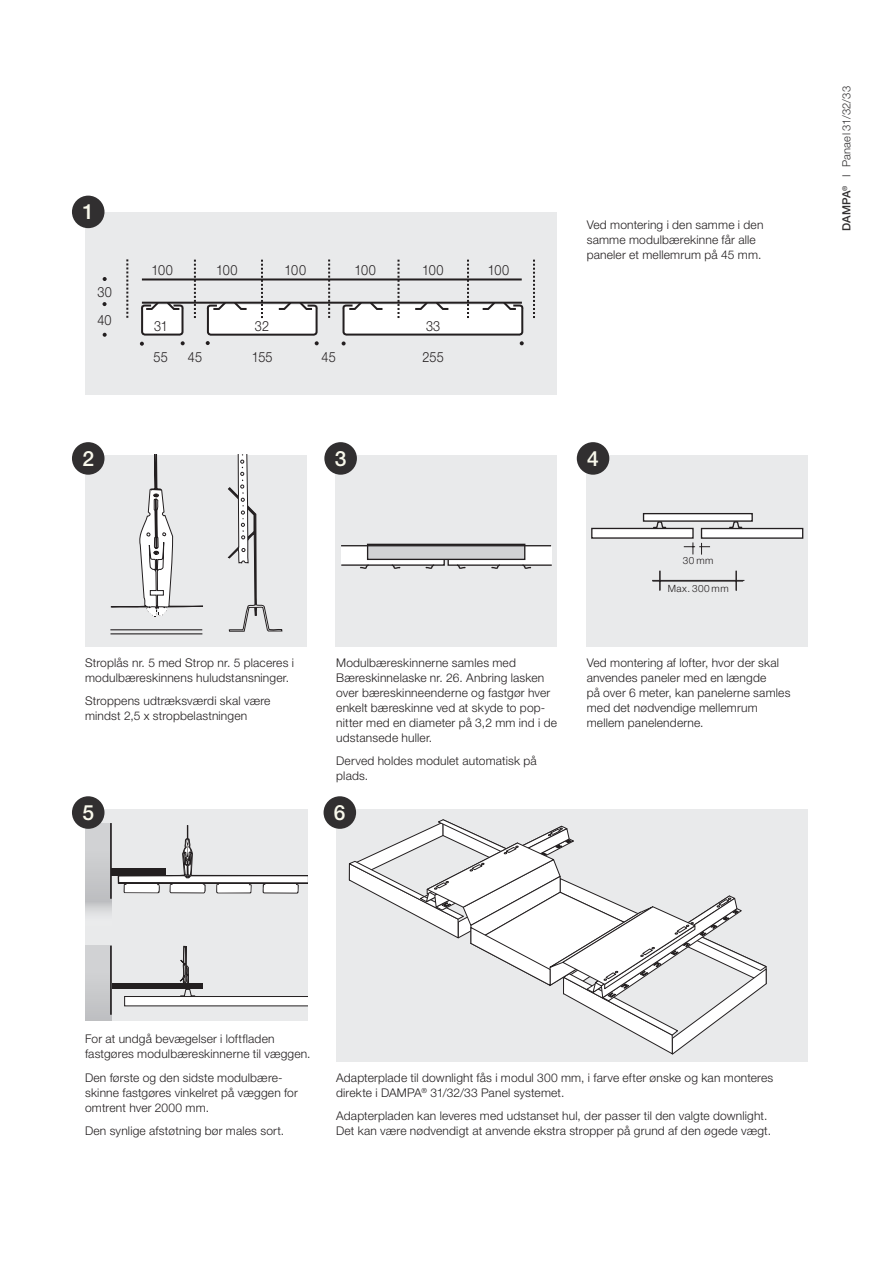
<style>
.page{position:relative;width:893px;height:1263px;background:#fff}
.page>*{position:absolute;margin:0;border:0;box-sizing:border-box;transform-origin:0 0}
.t1{font:500 21px "Helvetica Neue LT Std";color:#f9f9ec}
.t2{font:300 14.1px "Helvetica Neue LT Std";letter-spacing:.015em;color:#231f20;scale:.9 1}
.Broedtekst{font:300 12px/15px "Helvetica Neue LT Std";letter-spacing:.015em;color:#231f20}
.t3{font:300 11.25px "Helvetica Neue LT Std";letter-spacing:.015em;color:#312f30}
.t4{font:300 9.9px "Helvetica Neue LT Std";letter-spacing:.045em;color:#231f20}
.s1{font-weight:500}
</style>
<div class="page">
<div style="left:336px;top:455px;width:221px;height:191px;background:#e9eaeb"></div>
<div style="left:448px;top:545px;width:104px;height:20px;background:#fff"></div>
<div style="left:341px;top:545px;width:102px;height:20px;background:#fff"></div>
<div style="left:368px;top:544px;width:157px;height:15px;background:#d1d2d4"></div>
<div style="left:367px;top:544px;width:158px;height:16px;border:1px solid #231f20"></div>
<hr style="left:341px;top:545px;width:210px;height:1px;background:#231f20">
<svg style="left:341px;top:558px;width:211px;height:11px"></svg>
<div style="left:587px;top:455px;width:221px;height:191px;background:#e9eaeb"></div>
<div style="left:701px;top:528px;width:102px;height:10px;background:#fff"></div>
<div style="left:701px;top:528px;width:102px;height:11px;border:1px solid #231f20"></div>
<div style="left:592px;top:528px;width:101px;height:10px;background:#fff"></div>
<div style="left:591px;top:528px;width:103px;height:11px;border:1px solid #231f20"></div>
<div style="left:643px;top:514px;width:109px;height:7px;background:#fff"></div>
<div style="left:643px;top:513px;width:110px;height:9px;border:1px solid #231f20"></div>
<hr style="left:652px;top:581px;width:91px;height:1px;background:#231f20">
<svg style="left:684px;top:542px;width:26px;height:13px"></svg>
<svg style="left:652px;top:521px;width:91px;height:8px"></svg>
<hr style="left:652px;top:580px;width:92px;height:1px;background:#231f20">
<svg style="left:736px;top:571px;width:1px;height:20px"></svg>
<svg style="left:659px;top:571px;width:2px;height:20px"></svg>
<div style="left:85px;top:455px;width:221px;height:191px;background:#e9eaeb"></div>
<svg style="left:111px;top:455px;width:92px;height:162px"></svg>
<hr style="left:110px;top:629px;width:92px;height:1px;background:#231f20">
<hr style="left:111px;top:633px;width:91px;height:1px;background:#231f20">
<svg style="left:227px;top:455px;width:56px;height:177px"></svg>
<div style="left:85px;top:212px;width:472px;height:183px;background:#e9eaeb"></div>
<svg style="left:328px;top:259px;width:2px;height:59px"></svg>
<hr style="left:142px;top:278px;width:380px;height:2px;background:#231f20">
<hr style="left:142px;top:302px;width:380px;height:2px;background:#231f20">
<svg style="left:194px;top:259px;width:2px;height:59px"></svg>
<svg style="left:206px;top:259px;width:114px;height:86px"></svg>
<svg style="left:533px;top:259px;width:2px;height:59px"></svg>
<svg style="left:126px;top:259px;width:2px;height:59px"></svg>
<svg style="left:341px;top:259px;width:183px;height:86px"></svg>
<svg style="left:140px;top:301px;width:45px;height:45px"></svg>
<svg style="left:103px;top:277px;width:4px;height:4px"></svg>
<svg style="left:103px;top:302px;width:4px;height:4px"></svg>
<svg style="left:103px;top:333px;width:4px;height:4px"></svg>
<div style="left:336px;top:809px;width:472px;height:252px;background:#e9eaeb"></div>
<svg style="left:348px;top:819px;width:419px;height:236px"></svg>
<div style="left:85px;top:809px;width:222px;height:211px;background:#e9eaeb"></div>
<div style="left:85px;top:945px;width:26px;height:75px;background:linear-gradient(to right,#cbccce,#cbccce)"></div>
<svg style="left:85px;top:823px;width:26px;height:90px;background:#cacbcd"></svg>
<svg style="left:118px;top:825px;width:189px;height:68px"></svg>
<div style="left:112px;top:983px;width:90px;height:6px;background:#231f20"></div>
<hr style="left:110px;top:945px;width:2px;height:70px;background:#231f20">
<hr style="left:110px;top:823px;width:2px;height:76px;background:#231f20">
<div style="left:111px;top:869px;width:55px;height:7px;background:#231f20"></div>
<svg style="left:124px;top:946px;width:183px;height:60px"></svg>
<div style="left:72px;top:196px;width:32px;height:32px;background:#312f30;border-radius:50%"></div>
<div style="left:72px;top:796px;width:32px;height:33px;background:#312f30;border-radius:50%"></div>
<div style="left:72px;top:442px;width:32px;height:33px;background:#312f30;border-radius:50%"></div>
<div style="left:324px;top:796px;width:32px;height:33px;background:#312f30;border-radius:50%"></div>
<div style="left:324px;top:442px;width:33px;height:33px;background:#312f30;border-radius:50%"></div>
<div style="left:577px;top:442px;width:32px;height:33px;background:#312f30;border-radius:50%"></div>
<p class="t1" style="left:82px;top:199px;width:13px">1</p>
<p class="t2" style="left:97px;top:283px;width:17px">30</p>
<p class="t2" style="left:97px;top:311px;width:17px">40</p>
<p class="t1" style="left:82px;top:446px;width:13px">2</p>
<p class="t2" style="left:152px;top:261px;width:25px">100</p>
<p class="t2" style="left:216px;top:261px;width:25px">100</p>
<p class="t2" style="left:285px;top:261px;width:25px">100</p>
<p class="t2" style="left:354px;top:261px;width:25px">100</p>
<p class="t2" style="left:422px;top:261px;width:25px">100</p>
<p class="t2" style="left:488px;top:261px;width:25px">100</p>
<p class="t2" style="left:154px;top:317px;width:17px">31</p>
<p class="t2" style="left:255px;top:317px;width:17px">32</p>
<p class="t2" style="left:426px;top:317px;width:17px">33</p>
<p class="t2" style="left:154px;top:349px;width:17px">55</p>
<p class="t2" style="left:188px;top:349px;width:17px">45</p>
<p class="t2" style="left:252px;top:349px;width:25px">155</p>
<p class="t2" style="left:322px;top:349px;width:17px">45</p>
<p class="t2" style="left:423px;top:349px;width:25px">255</p>
<p class="Broedtekst" style="left:587px;top:217px;width:178px">Ved montering i den samme i den samme modulbærekinne får alle paneler et mellemrum på 45 mm.</p>
<p class="t1" style="left:335px;top:446px;width:13px">3</p>
<p class="t1" style="left:587px;top:446px;width:13px">4</p>
<p class="t4" style="left:683px;top:554px;width:32px">30 mm</p>
<p class="t4" style="left:668px;top:583px;width:62px">Max. 300 mm</p>
<p class="Broedtekst" style="left:85px;top:654px;width:211px">Stroplås nr. 5 med Strop nr. 5 placeres i modulbæreskinnens huludstansninger.</p>
<p class="Broedtekst" style="left:85px;top:693px;width:187px">Stroppens udtræksværdi skal være mindst 2,5 x stropbelastningen</p>
<p class="t1" style="left:82px;top:800px;width:13px">5</p>
<p class="Broedtekst" style="left:336px;top:654px;width:222px">Modulbæreskinnerne samles med Bæreskinnelaske nr. 26. Anbring lasken over bæreskinneenderne og fastgør hver enkelt bæreskinne ved at skyde to pop&shy;nitter med en diameter på 3,2 mm ind i de udstansede huller.</p>
<p class="Broedtekst" style="left:336px;top:753px;width:202px">Derved holdes modulet automatisk på plads.</p>
<p class="t1" style="left:334px;top:800px;width:13px">6</p>
<p class="Broedtekst" style="left:587px;top:654px;width:205px">Ved montering af lofter, hvor der skal anvendes paneler med en længde<br>på over 6 meter, kan panelerne samles med det nødvendige mellemrum mellem panelenderne.</p>
<p class="t3" style="left:840px;top:231px;width:147px;rotate:-90deg"><span class="s1">DAMPA</span><sup>®</sup> I Panael 31/32/33</p>
<p class="Broedtekst" style="left:85px;top:1031px;width:227px">For at undgå bevægelser i loftfladen fastgøres modulbæreskinnerne til væggen.</p>
<p class="Broedtekst" style="left:85px;top:1070px;width:214px">Den første og den sidste modulbære&shy;skinne fastgøres vinkelret på væggen for omtrent hver 2000 mm.</p>
<p class="Broedtekst" style="left:85px;top:1123px;width:201px">Den synlige afstøtning bør males sort.</p>
<p class="Broedtekst" style="left:336px;top:1070px;width:439px">Adapterplade til downlight fås i modul 300 mm, i farve efter ønske og kan monteres direkte i DAMPA<sup>®</sup> 31/32/33 Panel systemet.</p>
<p class="Broedtekst" style="left:336px;top:1108px;width:436px">Adapterpladen kan leveres med udstanset hul, der passer til den valgte downlight.<br>Det kan være nødvendigt at anvende ekstra stropper på grund af den øgede vægt.</p>
</div>
